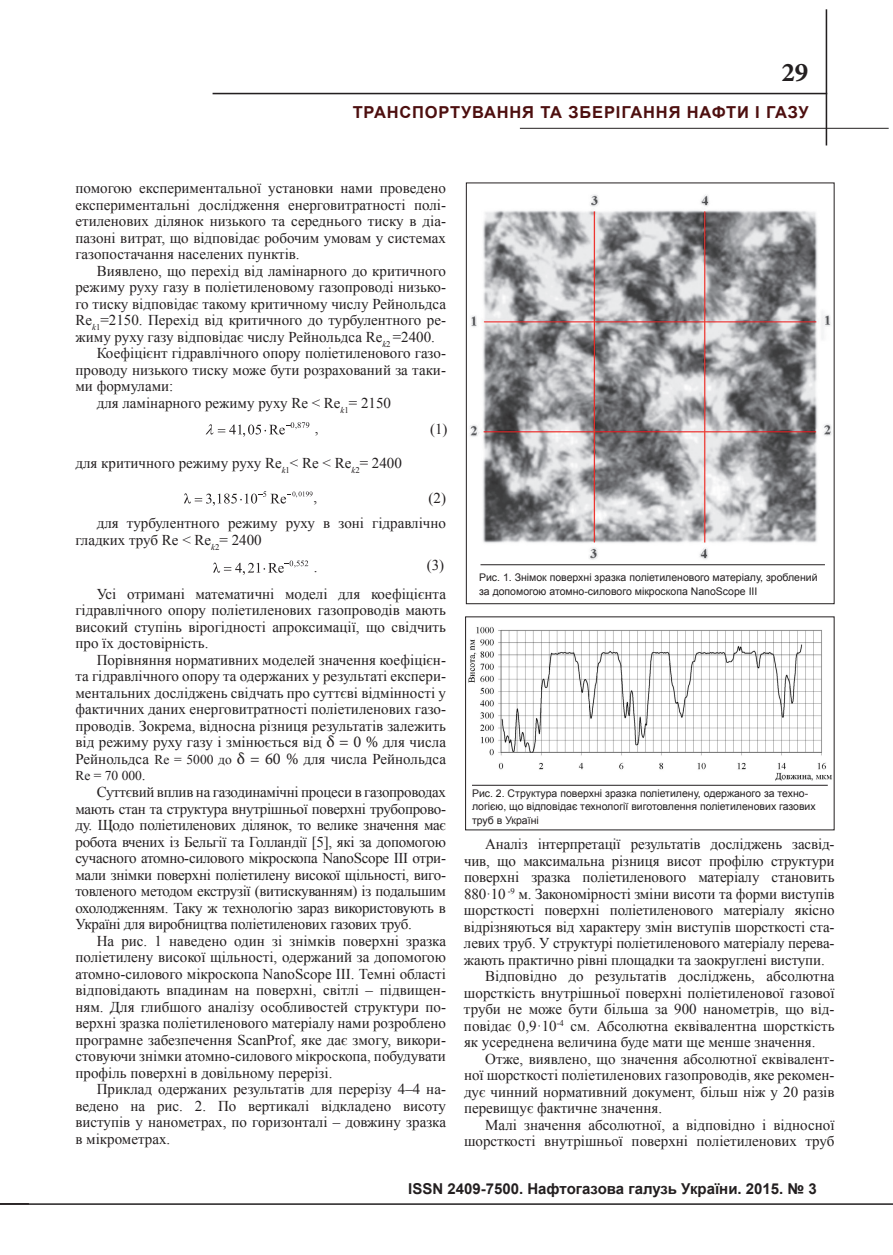
<style>
.page{position:relative;width:893px;height:1255px;background:#fff}
.page>*{position:absolute;margin:0;border:0;box-sizing:border-box;transform-origin:0 0}
.t1{font:700 27px "Minion Pro";color:#231f20}
.t2{font:700 16.5px "Arial";letter-spacing:.05em;color:#4d0f0f}
.t3{font:15px/16.5px "Times New Roman";color:#231f20;text-align:justify}
.t4{font:700 15px "Arial";color:#231f20}
.t5{font:13.5px "Times New Roman";color:#231f20}
.t6{font:10.5px/13.5px "Arial";color:#231f20}
.s1{font-family:"Minion Pro";font-size:16.5px}
.s2{font-size:13.5px}
.s3{font-size:15px}
</style>
<div class="page">
<hr style="left:213px;top:93px;width:614px;height:1px;background:#231f20">
<hr style="left:826px;top:9px;width:1px;height:136px;background:#231f20">
<hr style="left:520px;top:128px;width:369px;height:1px;background:#231f20">
<hr style="left:0;top:1203px;width:893px;height:1px;background:#231f20">
<hr style="left:0;top:1202px;width:29px;height:2px;background:#231f20">
<img style="left:468px;top:626px;width:364px;height:155px">
<svg style="left:206px;top:422px;width:103px;height:15px"></svg>
<svg style="left:184px;top:491px;width:129px;height:15px"></svg>
<svg style="left:213px;top:560px;width:95px;height:15px"></svg>
<img style="left:470px;top:194px;width:362px;height:372px">
<div style="left:466px;top:182px;width:368px;height:422px;border:1px solid #231f20"></div>
<hr style="left:480px;top:564px;width:345px;height:1px;background:#231f20">
<hr style="left:472px;top:784px;width:356px;height:1px;background:#231f20">
<h1 class="t1" style="left:781px;top:54px;width:28px">29</h1>
<p class="t2" style="left:353px;top:101px;width:457px">ТРАНСПОРТУВАННЯ ТА ЗБЕРІГАННЯ НАФТИ І ГАЗУ</p>
<p class="t3" style="left:75px;top:179px;width:372px">помогою експериментальної установки нами проведено експериментальні дослідження енерговитратності полі&shy;етиленових ділянок низького та середнього тиску в діа&shy;пазоні витрат, що відповідає робочим умовам у системах газопостачання населених пунктів.</p>
<p class="t3" style="left:97px;top:262px;width:351px">Виявлено, що перехід від ламінарного до критичного</p>
<p class="t3" style="left:75px;top:278px;width:372px">режиму руху газу в поліетиленовому газопроводі низько-</p>
<p class="t3" style="left:75px;top:295px;width:372px">го тиску відповідає такому критичному числу Рейнольдса</p>
<p class="t3" style="left:75px;top:311px;width:372px">Re<sub>k</sub><sub>1</sub>=2150. Перехід від критичного до турбулентного ре-</p>
<p class="t3" style="left:75px;top:328px;width:361px">жиму руху газу відповідає числу Рейнольдса Re<sub>k</sub><sub>2</sub> =2400.</p>
<p class="t3" style="left:97px;top:344px;width:351px">Коефіцієнт гідравлічного опору поліетиленового газо-</p>
<p class="t3" style="left:75px;top:361px;width:372px">проводу низького тиску може бути розрахований за таки-</p>
<p class="t3" style="left:75px;top:377px;width:99px">ми формулами:</p>
<p class="t3" style="left:97px;top:394px;width:296px">для ламінарного режиму руху Re &lt; Re<sub>k</sub><sub>1</sub>= 2150</p>
<p class="t3" style="left:315px;top:419px;width:5px">,</p>
<p class="t3" style="left:430px;top:420px;width:19px">(1)</p>
<p class="t3" style="left:75px;top:454px;width:328px">для критичного режиму руху Re<sub>k</sub><sub>1</sub>&lt; Re &lt; Re<sub>k</sub><sub>2</sub>= 2400</p>
<p class="t3" style="left:97px;top:484px;width:351px;line-height:25.5px;text-align:right">(2)<br>для турбулентного режиму руху в зоні гідравлічно</p>
<p class="t3" style="left:75px;top:530px;width:188px">гладких труб Re &lt; Re<sub>k</sub><sub>2</sub>= 2400</p>
<p class="t3" style="left:97px;top:550px;width:351px;line-height:28.8px;text-align:right">(3)<br>Усі отримані математичні моделі для коефіцієнта</p>
<p class="t3" style="left:75px;top:601px;width:372px">гідравлічного опору поліетиленових газопроводів мають високий ступінь вірогідності апроксимації, що свідчить про їх достовірність.</p>
<p class="t3" style="left:75px;top:651px;width:372px;text-indent:21px">Порівняння нормативних моделей значення коефіцієн&shy;та гідравлічного опору та одержаних у результаті експери&shy;ментальних досліджень свідчать про суттєві відмінності у фактичних даних енерговитратності поліетиленових газо&shy;проводів. Зокрема, відносна різниця результатів залежить від режиму руху газу і змінюється від <span class="s1">δ = 0 %</span> для числа Рейнольдса <span class="s2">Re = 5000 до</span> <span class="s1">δ = 60 %</span> для числа Рейнольдса</p>
<p class="t5" style="left:75px;top:766px;width:72px">Re = 70 000<span class="s3">.</span></p>
<p class="t3" style="left:75px;top:783px;width:372px;text-indent:21px">Суттєвий вплив на газодинамічні процеси в газопроводах мають стан та структура внутрішньої поверхні трубопрово&shy;ду. Щодо поліетиленових ділянок, то велике значення має робота вчених із Бельгії та Голландії [5], які за допомогою сучасного атомно-силового мікроскопа NanoScope III отри&shy;мали знімки поверхні поліетилену високої щільності, виго&shy;товленого методом екструзії (витискуванням) із подальшим охолодженням. Таку ж технологію зараз використовують в Україні для виробництва поліетиленових газових труб.</p>
<p class="t3" style="left:75px;top:931px;width:372px;text-indent:21px">На рис. 1 наведено один зі знімків поверхні зразка поліетилену високої щільності, одержаний за допомогою атомно-силового мікроскопа NanoScope III. Темні області відповідають впадинам на поверхні, світлі – підвищен&shy;ням. Для глибшого аналізу особливостей структури по&shy;верхні зразка поліетиленового матеріалу нами розроблено програмне забезпечення ScanProf, яке дає змогу, викори&shy;стовуючи знімки атомно-силового мікроскопа, побудувати профіль поверхні в довільному перерізі.</p>
<p class="t3" style="left:75px;top:1080px;width:372px;text-indent:21px">Приклад одержаних результатів для перерізу 4–4 на&shy;ведено на рис. 2. По вертикалі відкладено висоту виступів у нанометрах, по горизонталі – довжину зразка в мікрометрах.</p>
<p class="t3" style="left:314px;top:488px;width:5px">,</p>
<p class="t3" style="left:314px;top:558px;width:5px">.</p>
<p class="t6" style="left:479px;top:570px;width:340px">Рис. 1. Знімок поверхні зразка поліетиленового матеріалу, зроблений за допомогою атомно-силового мікроскопа NanoScope III</p>
<p class="t6" style="left:472px;top:786px;width:345px">Рис. 2. Структура поверхні зразка поліетилену, одержаного за техно&shy;логією, що відповідає технології виготовлення поліетиленових газових труб в Україні</p>
<p class="t3" style="left:485px;top:835px;width:351px">Аналіз інтерпретації результатів досліджень засвід-</p>
<p class="t3" style="left:464px;top:851px;width:372px">чив, що максимальна різниця висот профілю структури</p>
<p class="t3" style="left:464px;top:868px;width:372px">поверхні зразка поліетиленового матеріалу становить</p>
<p class="t3" style="left:464px;top:884px;width:372px">880·10 <sup>-9</sup> м. Закономірності зміни висоти та форми виступів</p>
<p class="t3" style="left:464px;top:901px;width:372px">шорсткості поверхні поліетиленового матеріалу якісно</p>
<p class="t3" style="left:464px;top:917px;width:372px">відрізняються від характеру змін виступів шорсткості ста-</p>
<p class="t3" style="left:464px;top:934px;width:372px">левих труб. У структурі поліетиленового матеріалу перева-</p>
<p class="t3" style="left:464px;top:950px;width:362px">жають практично рівні площадки та заокруглені виступи.</p>
<p class="t3" style="left:485px;top:967px;width:351px">Відповідно до результатів досліджень, абсолютна</p>
<p class="t3" style="left:464px;top:983px;width:372px">шорсткість внутрішньої поверхні поліетиленової газової</p>
<p class="t3" style="left:464px;top:1000px;width:372px">труби не може бути більша за 900 нанометрів, що від-</p>
<p class="t3" style="left:464px;top:1016px;width:372px">повідає 0,9·10<sup>-4</sup> см. Абсолютна еквівалентна шорсткість</p>
<p class="t3" style="left:464px;top:1033px;width:353px">як усереднена величина буде мати ще менше значення.</p>
<p class="t3" style="left:485px;top:1049px;width:351px">Отже, виявлено, що значення абсолютної еквівалент-</p>
<p class="t3" style="left:464px;top:1066px;width:372px">ної шорсткості поліетиленових газопроводів, яке рекомен-</p>
<p class="t3" style="left:464px;top:1082px;width:372px">дує чинний нормативний документ, більш ніж у 20 разів</p>
<p class="t3" style="left:464px;top:1099px;width:200px">перевищує фактичне значення.</p>
<p class="t3" style="left:485px;top:1115px;width:351px">Малі значення абсолютної, а відповідно і відносної</p>
<p class="t3" style="left:464px;top:1132px;width:372px">шорсткості внутрішньої поверхні поліетиленових труб</p>
<p class="t4" style="left:408px;top:1177px;width:410px">ISSN 2409-7500. Нафтогазова галузь України. 2015. № 3</p>
</div>
